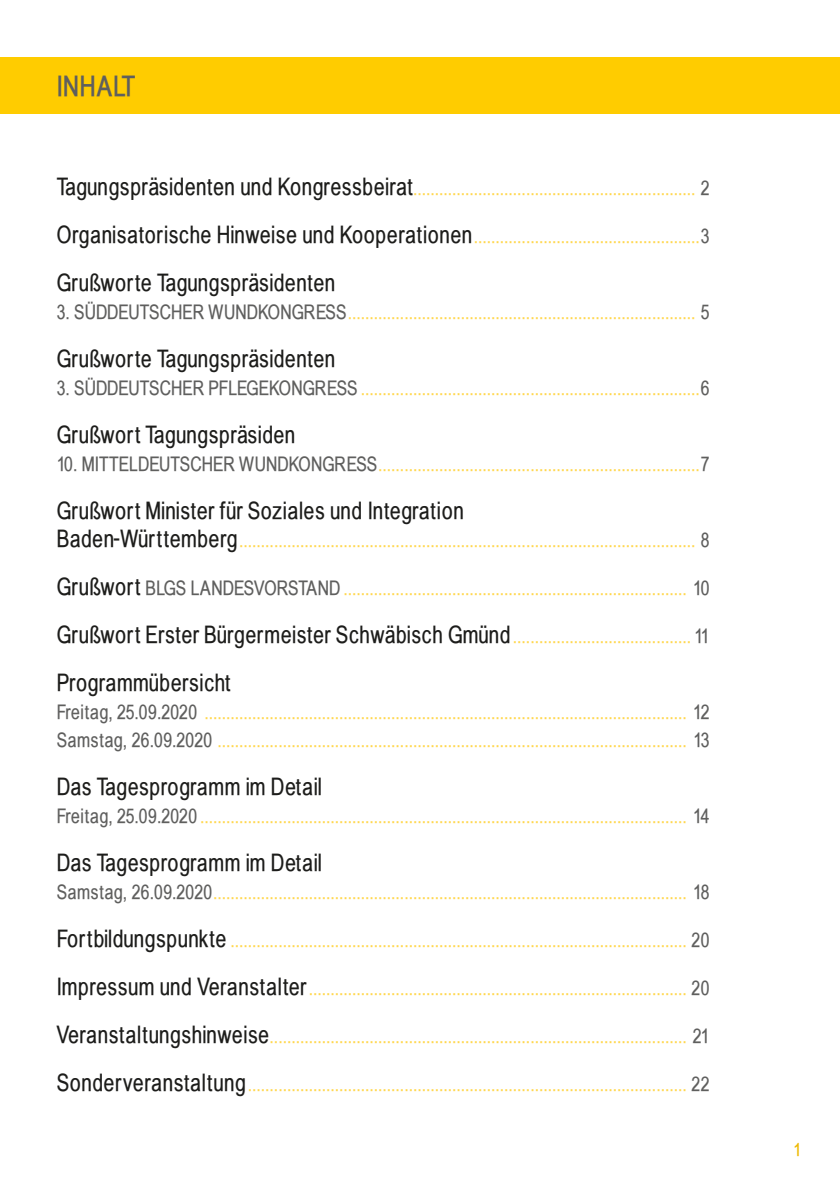
<style>
.page{position:relative;width:840px;height:1191px;background:#fff}
.page>*{position:absolute;margin:0;border:0;box-sizing:border-box;transform-origin:0 0}
.t1{font:700 28px "Babel Sans";color:#5f5f5e}
.t2{font:24px "Babel Sans";letter-spacing:.03em;color:#1d1d1b}
.t3{font:20px "Babel Sans";color:#ffd74e}
.t4{font:20px "Babel Sans";letter-spacing:.025em;color:#ffd74e}
.t5{font:18px "Babel Sans";color:#eeb900}
.s1{font-size:24px;color:#1d1d1b}
.s2{color:#5f5f5e}
.s3{font-size:20px;color:#ffd74e}
.s4{font-size:20px;color:#5f5f5e}
</style>
<div class="page">
<div style="left:0;top:57px;width:839px;height:56px;background:#fc0"></div>
<p class="t1" style="left:57px;top:71px;width:81px">INHALT</p>
<p class="t3" style="left:57px;top:177px;width:653px"><span class="s1">Tagungspräsidenten und Kongressbeirat</span>................................................................. <span class="s2">2</span></p>
<p class="t3" style="left:57px;top:225px;width:653px"><span class="s1">Organisatorische Hinweise und Kooperationen</span>....................................................<span class="s2">3</span></p>
<p class="t2" style="left:57px;top:269px;width:280px">Grußworte Tagungspräsidenten</p>
<p class="t3" style="left:57px;top:301px;width:653px"><span class="s2">3. SÜDDEUTSCHER WUNDKONGRESS</span>................................................................................ <span class="s2">5</span></p>
<p class="t2" style="left:57px;top:345px;width:280px">Grußworte Tagungspräsidenten</p>
<p class="t3" style="left:57px;top:377px;width:653px"><span class="s2">3. SÜDDEUTSCHER PFLEGEKONGRESS</span> ..............................................................................<span class="s2">6</span></p>
<p class="t2" style="left:57px;top:421px;width:240px">Grußwort Tagungspräsiden</p>
<p class="t3" style="left:57px;top:453px;width:653px"><span class="s2">10. MITTELDEUTSCHER WUNDKONGRESS</span>..........................................................................<span class="s2">7</span></p>
<p class="t2" style="left:57px;top:497px;width:408px">Grußwort Minister für Soziales und Integration</p>
<p class="t3" style="left:57px;top:529px;width:653px"><span class="s1">Baden-Württemberg</span>......................................................................................................... <span class="s2">8</span></p>
<p class="t3" style="left:57px;top:577px;width:653px"><span class="s1">Grußwort</span> <span class="s2">BLGS LANDESVORSTAND</span> ............................................................................... <span class="s2">10</span></p>
<p class="t2" style="left:57px;top:621px;width:653px">Grußwort Erster Bürgermeister Schwäbisch Gmünd<span class="s3">.........................................</span> <span class="s4">11</span></p>
<p class="t2" style="left:57px;top:669px;width:175px">Programmübersicht</p>
<p class="t4" style="left:57px;top:701px;width:653px"><span class="s2">Freitag, 25.09.2020</span> ............................................................................................................... <span class="s2">12</span></p>
<p class="t4" style="left:57px;top:729px;width:653px"><span class="s2">Samstag, 26.09.2020</span> ............................................................................................................ <span class="s2">13</span></p>
<p class="t2" style="left:57px;top:773px;width:267px">Das Tagesprogramm im Detail</p>
<p class="t4" style="left:57px;top:805px;width:653px"><span class="s2">Freitag, 25.09.2020</span> ................................................................................................................ <span class="s2">14</span></p>
<p class="t2" style="left:57px;top:849px;width:267px">Das Tagesprogramm im Detail</p>
<p class="t4" style="left:57px;top:881px;width:653px"><span class="s2">Samstag, 26.09.2020</span>............................................................................................................. <span class="s2">18</span></p>
<p class="t3" style="left:57px;top:929px;width:653px"><span class="s1">Fortbildungspunkte</span> ......................................................................................................... <span class="s2">20</span></p>
<p class="t3" style="left:57px;top:977px;width:653px"><span class="s1">Impressum und Veranstalter</span>....................................................................................... <span class="s2">20</span></p>
<p class="t3" style="left:57px;top:1025px;width:653px"><span class="s1">Veranstaltungshinweise</span>................................................................................................ <span class="s2">21</span></p>
<p class="t3" style="left:57px;top:1073px;width:653px"><span class="s1">Sonderveranstaltung</span>..................................................................................................... <span class="s2">22</span></p>
<p class="t5" style="left:793px;top:1140px;width:9px">1</p>
</div>
